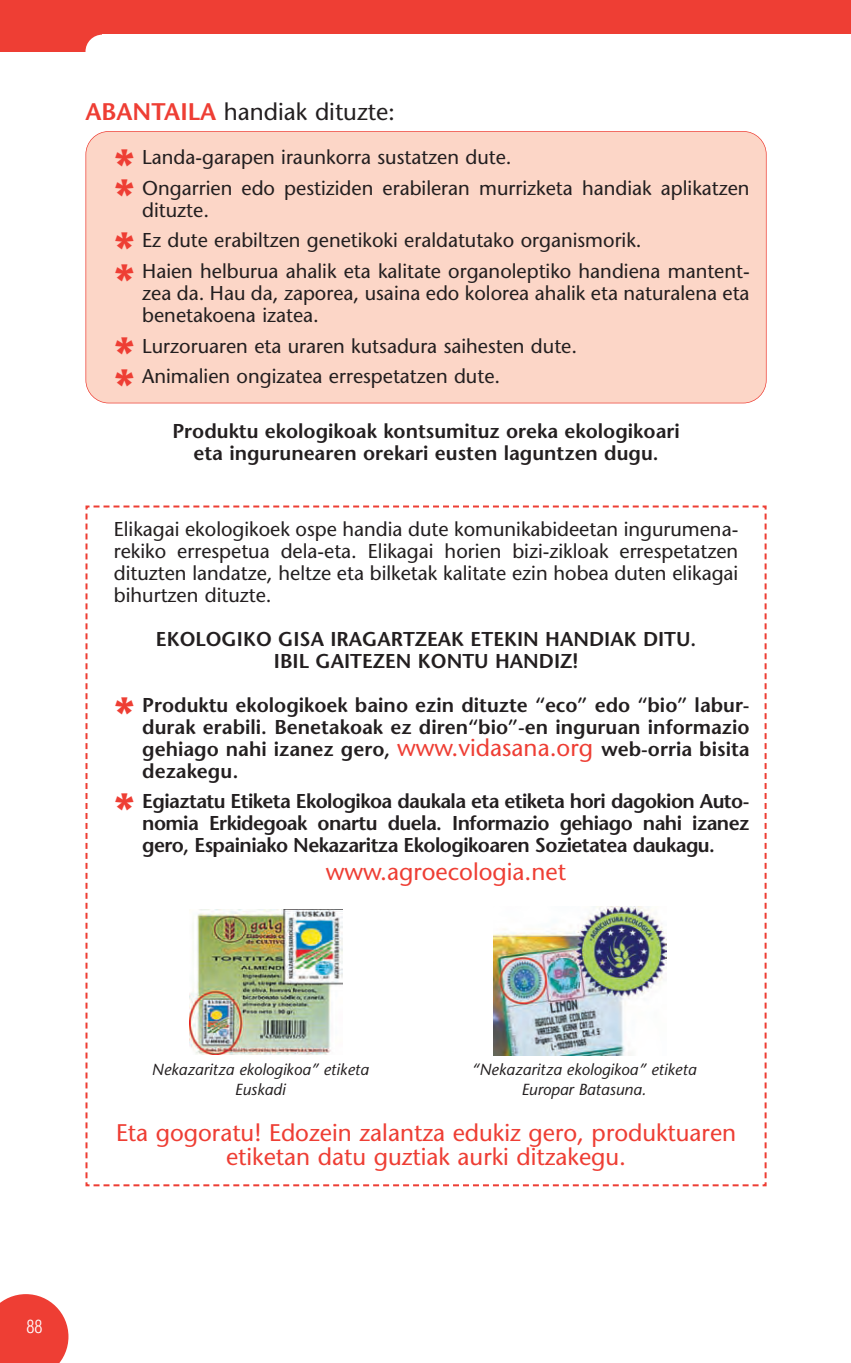
<style>
.page{position:relative;width:851px;height:1363px;background:#fff}
.page>*{position:absolute;margin:0;border:0;box-sizing:border-box;transform-origin:0 0}
.t1{font:700 48px/52.6px "Stone Sans";color:#ee3e34}
.t2{font:24px/24px "Stone Sans";color:#ee3e34;text-align:center}
.t3{font:24px "Stone Sans";color:#231f20}
.t4{font:20px/30.4px "Stone Sans";color:#231f20}
.t5{font:600 20px/22px "Stone Sans";color:#231f20;text-align:center}
.t6{font:300 condensed 18px "Helvetica";color:#fff}
.t7{font:italic 16px "Stone Sans";color:#231f20}
.s1{font-weight:600;color:#ee3e34}
.s2{font-weight:400;font-size:24px;color:#ee3e34}
.s3{font-weight:400;font-size:24px}
</style>
<div class="page">
<div style="left:86px;top:131px;width:679px;height:272px;background:#fcd6c7;border-radius:23px"></div>
<svg style="left:0;top:1294px;width:68px;height:68px;background:#ef534a"></svg>
<div style="left:0;top:0;width:850px;height:52px;background:#ee3e34"></div>
<div style="left:85px;top:35px;width:34px;height:34px;background:#fff;border-radius:50%"></div>
<div style="left:102px;top:35px;width:748px;height:34px;background:#fff"></div>
<svg style="left:85px;top:505px;width:682px;height:681px"></svg>
<img style="left:190px;top:909px;width:152px;height:145px">
<img style="left:493px;top:906px;width:173px;height:149px">
<p class="t3" style="left:85px;top:103px;width:311px"><span class="s1">ABANTAILA</span> handiak dituzte:</p>
<p class="t4" style="left:142px;top:144px;width:608px">Landa-garapen iraunkorra sustatzen dute.<br>Ongarrien edo pestiziden erabileran murrizketa handiak aplikatzen</p>
<p class="t4" style="left:142px;top:197px;width:608px">dituzte.<br>Ez dute erabiltzen genetikoki eraldatutako organismorik.<br>Haien helburua ahalik eta kalitate organoleptiko handiena mantent-</p>
<p class="t4" style="left:142px;top:284px;width:608px;line-height:22px">zea da. Hau da, zaporea, usaina edo kolorea ahalik eta naturalena eta benetakoena izatea.</p>
<p class="t4" style="left:142px;top:332px;width:436px">Lurzoruaren eta uraren kutsadura saihesten dute.<br>Animalien ongizatea errespetatzen dute.</p>
<p class="t5" style="left:172px;top:422px;width:508px">Produktu ekologikoak kontsumituz oreka ekologikoari eta ingurunearen orekari eusten laguntzen dugu.</p>
<p class="t1" style="left:114px;top:145px;width:23px">*</p>
<p class="t1" style="left:114px;top:175px;width:23px">* *</p>
<p class="t1" style="left:114px;top:233px;width:23px;line-height:105.4px">* *</p>
<p class="t1" style="left:114px;top:333px;width:23px">*</p>
<p class="t4" style="left:114px;top:519px;width:625px;line-height:22px;text-align:justify">Elikagai ekologikoek ospe handia dute komunikabideetan ingurumena&shy;rekiko errespetua dela-eta. Elikagai horien bizi-zikloak errespetatzen dituzten landatze, heltze eta bilketak kalitate ezin hobea duten elikagai bihurtzen dituzte.</p>
<p class="t5" style="left:156px;top:629px;width:541px">EKOLOGIKO GISA IRAGARTZEAK ETEKIN HANDIAK DITU.<br>IBIL GAITEZEN KONTU HANDIZ!</p>
<p class="t5" style="left:142px;top:695px;width:608px;text-align:justify">Produktu ekologikoek baino ezin dituzte “eco” edo “bio” labur&shy;durak erabili. Benetakoak ez diren“bio”-en inguruan informazio gehiago nahi izanez gero, <span class="s2">www.vidasana.org</span> web-orria bisita dezakegu<span class="s3">.</span></p>
<p class="t5" style="left:142px;top:792px;width:608px;text-align:justify">Egiaztatu Etiketa Ekologikoa daukala eta etiketa hori dagokion Auto&shy;nomia Erkidegoak onartu duela. Informazio gehiago nahi izanez gero, Espainiako Nekazaritza Ekologikoaren Sozietatea daukagu.</p>
<p class="t2" style="left:325px;top:862px;width:241px">www.agroecologia.net</p>
<p class="t1" style="left:114px;top:671px;width:23px;line-height:96.2px">* *</p>
<p class="t6" style="left:26px;top:1315px;width:17px">88</p>
<p class="t7" style="left:152px;top:1062px;width:218px">Nekazaritza ekologikoa” etiketa</p>
<p class="t7" style="left:471px;top:1062px;width:226px">“Nekazaritza ekologikoa” etiketa</p>
<p class="t7" style="left:235px;top:1082px;width:52px">Euskadi</p>
<p class="t7" style="left:521px;top:1082px;width:126px">Europar Batasuna.</p>
<p class="t2" style="left:116px;top:1122px;width:621px">Eta gogoratu! Edozein zalantza edukiz gero, produktuaren etiketan datu guztiak aurki ditzakegu.</p>
</div>
